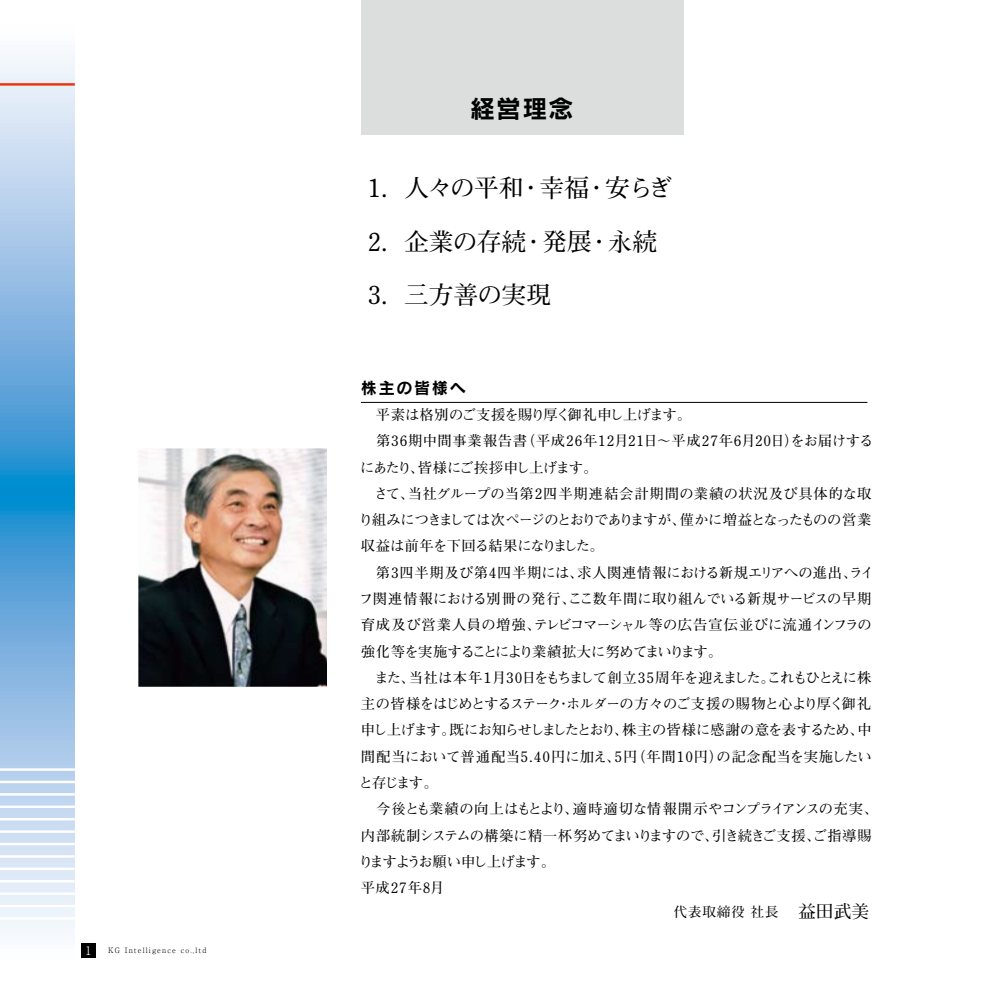
<style>
.page{position:relative;width:993px;height:993px;background:#fff}
.page>*{position:absolute;margin:0;border:0;box-sizing:border-box;transform-origin:0 0}
.t1{font:24.85px "Rodin Pro B";color:#000}
.t2{font:700 24.68px "Futo Min A101 Pro";letter-spacing:-.05em;color:#000}
.t3{font:700 24.68px "Futo Min A101 Pro";color:#000}
.t4{font:700 24.68px "Futo Min A101 Pro";letter-spacing:-.02em;color:#000}
.t5{font:16.1px "Rodin Pro B";letter-spacing:.1em;color:#000}
.t6{font:700 14.17px/26.2px "Futo Min A101 Pro";letter-spacing:-.005em;color:#000}
.t7{font:700 13.65px "Futo Min A101 Pro";letter-spacing:.05em;color:#000}
.t8{font:300 11.72px "Ryumin Pro";color:#fff}
.t9{font:300 7.52px "Ryumin Pro";letter-spacing:.155em;color:#000}
.s1{font-size:17.85px}
</style>
<div class="page">
<svg style="left:0;top:53px;width:75px;height:879px;background:#8fbee5"></svg>
<hr style="left:0;top:83px;width:75px;height:3px;background:#e8390d">
<hr style="left:0;top:768px;width:75px;height:2px;background:#fff">
<hr style="left:0;top:780px;width:75px;height:3px;background:#fff">
<hr style="left:0;top:792px;width:75px;height:3px;background:#fff">
<hr style="left:0;top:805px;width:75px;height:2px;background:#fff">
<hr style="left:0;top:817px;width:75px;height:3px;background:#fff">
<hr style="left:0;top:830px;width:75px;height:2px;background:#fff">
<hr style="left:0;top:842px;width:75px;height:3px;background:#fff">
<hr style="left:0;top:854px;width:75px;height:3px;background:#fff">
<hr style="left:0;top:867px;width:75px;height:2px;background:#fff">
<hr style="left:0;top:879px;width:75px;height:3px;background:#fff">
<hr style="left:0;top:892px;width:75px;height:2px;background:#fff">
<hr style="left:0;top:904px;width:75px;height:3px;background:#fff">
<hr style="left:0;top:916px;width:75px;height:3px;background:#fff">
<div style="left:361px;top:0;width:322px;height:134px;background:#dcdddd"></div>
<div style="left:81px;top:942px;width:15px;height:15px;background:#000"></div>
<hr style="left:361px;top:402px;width:506px;height:1px;background:#000">
<img style="left:138px;top:448px;width:189px;height:238px">
<p class="t8" style="left:85px;top:940px;width:7px">1</p>
<p class="t9" style="left:108px;top:943px;width:100px">KG Intelligence co.,ltd</p>
<h1 class="t1" style="left:470px;top:92px;width:104px">経営理念</h1>
<h2 class="t2" style="left:368px;top:169px;width:306px">1. 人々の平和・幸福・安らぎ</h2>
<h2 class="t3" style="left:368px;top:222px;width:291px">2. 企業の存続・発展・永続</h2>
<h2 class="t4" style="left:368px;top:275px;width:184px">3. 三方善の実現</h2>
<p class="t5" style="left:361px;top:377px;width:106px">株主の皆様へ</p>
<p class="t6" style="left:358px;top:400px;width:521px">　平素は格別のご支援を賜り厚く御礼申し上げます。<br>　第36期中間事業報告書（平成26年12月21日～平成27年6月20日）をお届けするにあたり、皆様にご挨拶申し上げます。<br>　さて、当社グループの当第2四半期連結会計期間の業績の状況及び具体的な取り組みにつきましては次ページのとおりでありますが、僅かに増益となったものの営業収益は前年を下回る結果になりました。<br>　第3四半期及び第4四半期には、求人関連情報における新規エリアへの進出、ライフ関連情報における別冊の発行、ここ数年間に取り組んでいる新規サービスの早期育成及び営業人員の増強、テレビコマーシャル等の広告宣伝並びに流通インフラの強化等を実施することにより業績拡大に努めてまいります。<br>　また、当社は本年１月30日をもちまして創立35周年を迎えました。これもひとえに株主の皆様をはじめとするステーク・ホルダーの方々のご支援の賜物と心より厚く御礼申し上げます。既にお知らせしましたとおり、株主の皆様に感謝の意を表するため、中間配当において普通配当5.40円に加え、5円（年間10円）の記念配当を実施したいと存じます。<br>　今後とも業績の向上はもとより、適時適切な情報開示やコンプライアンスの充実、内部統制システムの構築に精一杯努めてまいりますので、引き続きご支援、ご指導賜りますようお願い申し上げます。<br>平成27年8月</p>
<p class="t7" style="left:673px;top:900px;width:197px">代表取締役 社長 <span class="s1">益田武美</span></p>
</div>
